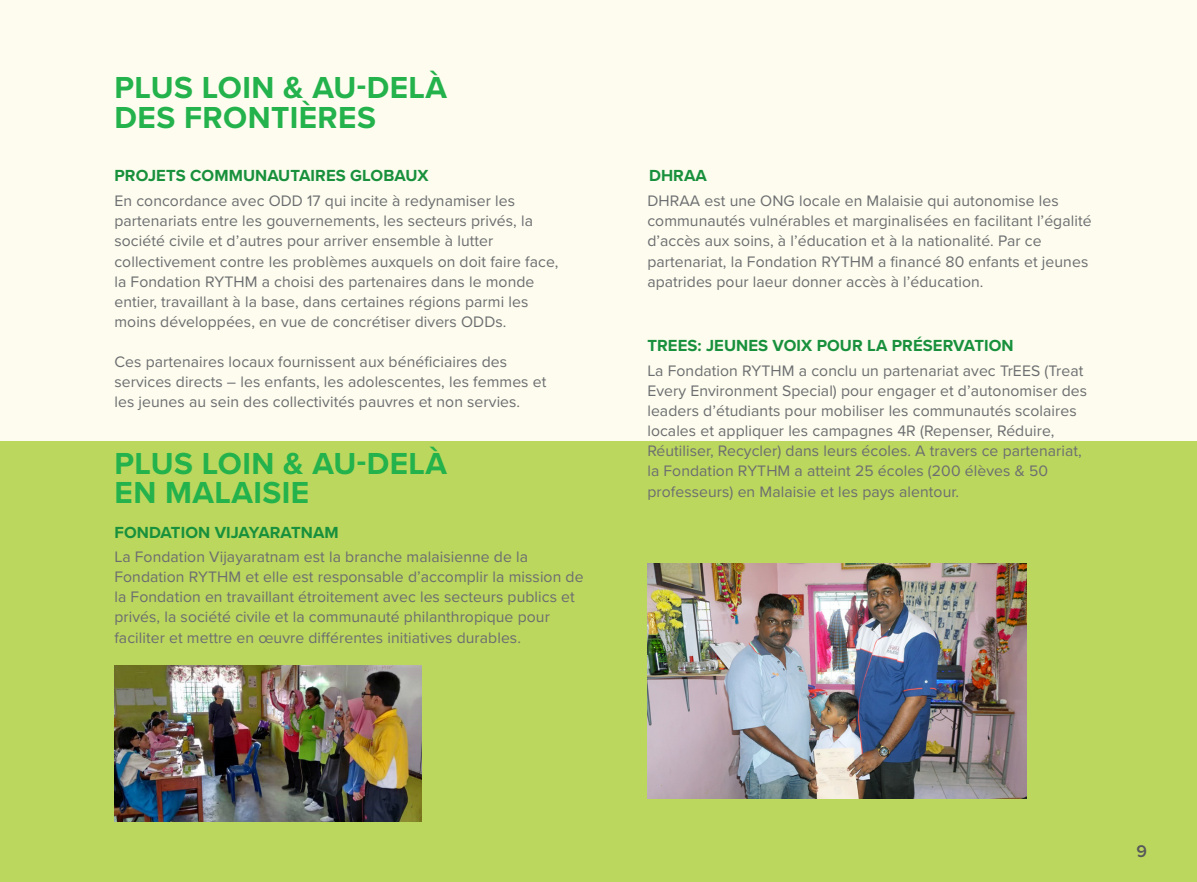
<style>
.page{position:relative;width:1197px;height:882px;background:#fdfcee}
.page>*{position:absolute;margin:0;border:0;box-sizing:border-box;transform-origin:0 0}
.t1{font:700 31.5px/29.8px "Proxima Nova";letter-spacing:.015em;color:#23b24b}
.t2{font:600 17.5px "Proxima Nova";color:#57585a}
.t3{font:700 16.62px "Proxima Nova";letter-spacing:.005em;color:#18903c}
.t4{font:15.75px/20.1px "Proxima Nova";letter-spacing:.005em;color:#6c6d70}
</style>
<div class="page">
<div style="left:0;top:441px;width:1197px;height:441px;background:#bbd75e"></div>
<img style="left:647px;top:564px;width:380px;height:235px">
<img style="left:114px;top:665px;width:308px;height:157px">
<h1 class="t1" style="left:115px;top:72px;width:334px">PLUS LOIN &amp; AU-DELÀ<br>DES FRONTIÈRES</h1>
<p class="t3" style="left:114px;top:163px;width:316px">PROJETS COMMUNAUTAIRES GLOBAUX</p>
<p class="t4" style="left:114px;top:190px;width:446px">En concordance avec ODD 17 qui incite à redynamiser les partenariats entre les gouvernements, les secteurs privés, la société civile et d’autres pour arriver ensemble à lutter collectivement contre les problèmes auxquels on doit faire face, la Fondation RYTHM a choisi des partenaires dans le monde entier, travaillant à la base, dans certaines régions parmi les moins développées, en vue de concrétiser divers ODDs.</p>
<p class="t4" style="left:114px;top:351px;width:433px">Ces partenaires locaux fournissent aux bénéficiaires des services directs – les enfants, les adolescentes, les femmes et les jeunes au sein des collectivités pauvres et non servies.</p>
<h1 class="t1" style="left:115px;top:448px;width:334px">PLUS LOIN &amp; AU-DELÀ<br>EN MALAISIE</h1>
<p class="t3" style="left:115px;top:520px;width:226px">FONDATION VIJAYARATNAM</p>
<p class="t4" style="left:114px;top:546px;width:471px">La Fondation Vijayaratnam est la branche malaisienne de la Fondation RYTHM et elle est responsable d’accomplir la mission de la Fondation en travaillant étroitement avec les secteurs publics et privés, la société civile et la communauté philanthropique pour faciliter et mettre en œuvre différentes initiatives durables.</p>
<p class="t3" style="left:649px;top:163px;width:59px">DHRAA</p>
<p class="t4" style="left:647px;top:190px;width:446px">DHRAA est une ONG locale en Malaisie qui autonomise les communautés vulnérables et marginalisées en facilitant l’égalité d’accès aux soins, à l’éducation et à la nationalité. Par ce partenariat, la Fondation RYTHM a financé 80 enfants et jeunes apatrides pour laeur donner accès à l’éducation.</p>
<p class="t3" style="left:647px;top:333px;width:368px">TREES: JEUNES VOIX POUR LA PRÉSERVATION</p>
<p class="t4" style="left:647px;top:360px;width:441px">La Fondation RYTHM a conclu un partenariat avec TrEES (Treat Every Environment Special) pour engager et d’autonomiser des leaders d’étudiants pour mobiliser les communautés scolaires locales et appliquer les campagnes 4R (Repenser, Réduire, Réutiliser, Recycler) dans leurs écoles. A travers ce partenariat, la Fondation RYTHM a atteint 25 écoles (200 élèves &amp; 50 professeurs) en Malaisie et les pays alentour.</p>
<p class="t2" style="left:1136px;top:838px;width:12px">9</p>
</div>
